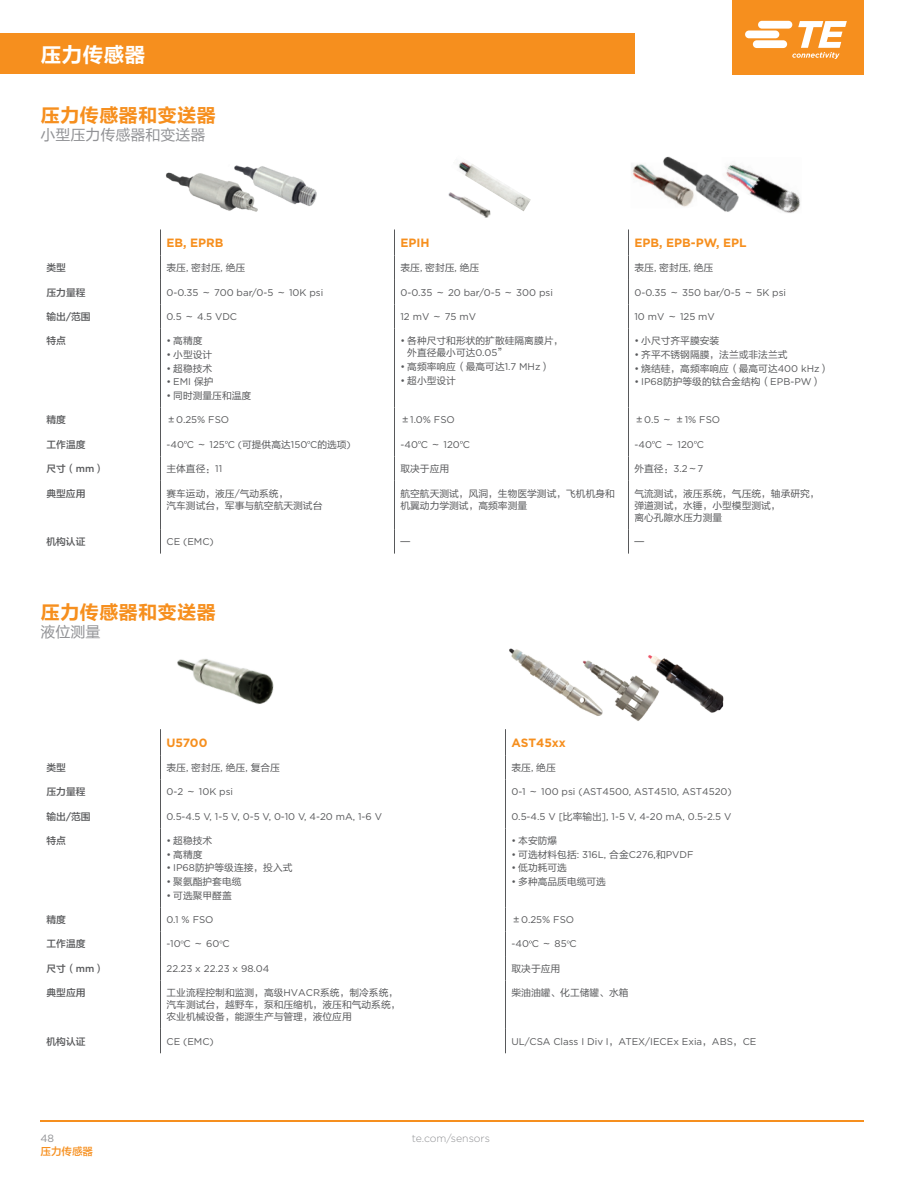
<style>
.page{position:relative;width:918px;height:1188px;background:#fff}
.page>*{position:absolute;margin:0;border:0;box-sizing:border-box;transform-origin:0 0}
.t1{font:21px "FZLTCHJW GB1 0";color:#fff}
.t2{font:19.5px "FZLTCHJW GB1 0";color:#f68f1e}
.t3{font:15px "FZLTHJW GB1 0";color:#919295}
.t4{font:700 12px "Gotham";color:#f68f1e}
.t5{font:300 10.5px "Gotham";color:#919295}
.t6{font:10.5px "FZLTZHJW GB1 0";color:#f68f1e}
.t7{font:10.5px "Gotham";color:#919295}
.t8{font:9.75px/12px "FZLTHJW GB1 0";color:#57585a}
.t9{font:9.75px "Gotham";color:#57585a}
.t10{font:9.75px "FZLTZHJW GB1 0";color:#57585a}
.s1{font-family:"Gotham"}
.s2{font-family:"FZLTHJW GB1 0"}
.s3{font-family:"Gotham";font-weight:500}
</style>
<div class="page">
<hr style="left:40px;top:1120px;width:824px;height:2px;background:#f68f1e">
<div style="left:0;top:34px;width:634px;height:40px;background:#f68f1e"></div>
<div style="left:732px;top:0;width:132px;height:74px;background:#f68f1e"></div>
<svg style="left:745px;top:21px;width:102px;height:38px"></svg>
<svg style="left:160px;top:229px;width:1px;height:100px"></svg>
<hr style="left:160px;top:329px;width:1px;height:79px;background:#57585a">
<svg style="left:160px;top:408px;width:1px;height:73px"></svg>
<hr style="left:160px;top:481px;width:1px;height:48px;background:#57585a">
<svg style="left:160px;top:529px;width:1px;height:25px"></svg>
<svg style="left:394px;top:229px;width:1px;height:100px"></svg>
<hr style="left:394px;top:329px;width:1px;height:79px;background:#57585a">
<svg style="left:394px;top:408px;width:1px;height:73px"></svg>
<hr style="left:394px;top:481px;width:1px;height:48px;background:#57585a">
<svg style="left:394px;top:529px;width:1px;height:25px"></svg>
<svg style="left:628px;top:229px;width:1px;height:100px"></svg>
<hr style="left:628px;top:329px;width:1px;height:79px;background:#57585a">
<svg style="left:628px;top:408px;width:1px;height:73px"></svg>
<hr style="left:628px;top:481px;width:1px;height:48px;background:#57585a">
<svg style="left:628px;top:529px;width:1px;height:25px"></svg>
<svg style="left:160px;top:729px;width:1px;height:99px"></svg>
<hr style="left:160px;top:828px;width:1px;height:79px;background:#57585a">
<svg style="left:160px;top:907px;width:1px;height:73px"></svg>
<hr style="left:160px;top:980px;width:1px;height:49px;background:#57585a">
<svg style="left:160px;top:1029px;width:1px;height:24px"></svg>
<svg style="left:505px;top:729px;width:1px;height:99px"></svg>
<hr style="left:505px;top:828px;width:1px;height:79px;background:#57585a">
<svg style="left:505px;top:907px;width:1px;height:73px"></svg>
<hr style="left:505px;top:980px;width:1px;height:49px;background:#57585a">
<svg style="left:505px;top:1029px;width:1px;height:24px"></svg>
<img style="left:491px;top:176px;width:40px;height:35px">
<img style="left:448px;top:162px;width:43px;height:56px">
<img style="left:260px;top:166px;width:57px;height:40px">
<img style="left:166px;top:165px;width:94px;height:47px">
<img style="left:631px;top:164px;width:27px;height:25px">
<img style="left:749px;top:171px;width:52px;height:42px">
<img style="left:658px;top:156px;width:91px;height:56px">
<img style="left:177px;top:659px;width:97px;height:45px">
<img style="left:509px;top:648px;width:71px;height:60px">
<img style="left:580px;top:660px;width:58px;height:61px">
<img style="left:638px;top:655px;width:86px;height:66px">
<h1 class="t1" style="left:40px;top:43px;width:106px">压力传感器</h1>
<h2 class="t2" style="left:40px;top:105px;width:177px">压力传感器和变送器</h2>
<h3 class="t3" style="left:40px;top:127px;width:166px">小型压力传感器和变送器</h3>
<p class="t4" style="left:166px;top:236px;width:59px">EB, EPRB</p>
<p class="t4" style="left:400px;top:236px;width:31px">EPIH</p>
<p class="t4" style="left:634px;top:236px;width:114px">EPB, EPB-PW, EPL</p>
<p class="t10" style="left:46px;top:263px;width:21px">类型</p>
<p class="t8" style="left:167px;top:262px;width:80px">表压<span class="s1">,</span> 密封压<span class="s1">,</span> 绝压</p>
<p class="t8" style="left:401px;top:262px;width:80px">表压<span class="s1">,</span> 密封压<span class="s1">,</span> 绝压</p>
<p class="t8" style="left:635px;top:262px;width:80px">表压<span class="s1">,</span> 密封压<span class="s1">,</span> 绝压</p>
<p class="t10" style="left:46px;top:287px;width:40px">压力量程</p>
<p class="t9" style="left:167px;top:287px;width:158px">0-0.35 <span class="s2">～</span> 700 bar/0-5 <span class="s2">～</span> 10K psi</p>
<p class="t9" style="left:401px;top:287px;width:154px">0-0.35 <span class="s2">～</span> 20 bar/0-5 <span class="s2">～</span> 300 psi</p>
<p class="t9" style="left:635px;top:287px;width:153px">0-0.35 <span class="s2">～</span> 350 bar/0-5 <span class="s2">～</span> 5K psi</p>
<p class="t10" style="left:46px;top:311px;width:46px">输出<span class="s3">/</span>范围</p>
<p class="t9" style="left:167px;top:311px;width:72px">0.5 <span class="s2">～</span> 4.5 VDC</p>
<p class="t9" style="left:401px;top:311px;width:77px">12 mV <span class="s2">～</span> 75 mV</p>
<p class="t9" style="left:635px;top:311px;width:82px">10 mV <span class="s2">～</span> 125 mV</p>
<p class="t10" style="left:46px;top:336px;width:21px">特点</p>
<p class="t8" style="left:167px;top:335px;width:37px"><span class="s1">•</span> 高精度</p>
<p class="t8" style="left:167px;top:349px;width:47px"><span class="s1">•</span> 小型设计</p>
<p class="t8" style="left:167px;top:363px;width:47px"><span class="s1">•</span> 超稳技术</p>
<p class="t9" style="left:167px;top:377px;width:49px">• EMI <span class="s2">保护</span></p>
<p class="t8" style="left:167px;top:390px;width:86px"><span class="s1">•</span> 同时测量压和温度</p>
<p class="t8" style="left:635px;top:335px;width:86px"><span class="s1">•</span> 小尺寸齐平膜安装</p>
<p class="t8" style="left:635px;top:349px;width:154px"><span class="s1">•</span> 齐平不锈钢隔膜，法兰或非法兰式</p>
<p class="t8" style="left:635px;top:363px;width:196px"><span class="s1">•</span> 烧结硅，高频率响应（最高可达<span class="s1">400 kHz</span>）</p>
<p class="t8" style="left:635px;top:376px;width:188px"><span class="s1">• IP68</span>防护等级的钛合金结构（<span class="s1">EPB-PW</span>）</p>
<p class="t8" style="left:407px;top:335px;width:157px;text-indent:-7px"><span class="s1">•</span> 各种尺寸和形状的扩散硅隔离膜片，外直径最小可达<span class="s1">0.05</span>”</p>
<p class="t8" style="left:401px;top:361px;width:151px"><span class="s1">•</span> 高频率响应（最高可达<span class="s1">1.7 MHz</span>）</p>
<p class="t8" style="left:401px;top:375px;width:57px"><span class="s1">•</span> 超小型设计</p>
<p class="t10" style="left:47px;top:415px;width:21px">精度</p>
<p class="t9" style="left:167px;top:415px;width:64px"><span class="s2">±</span>0.25% FSO</p>
<p class="t9" style="left:401px;top:415px;width:56px"><span class="s2">±</span>1.0% FSO</p>
<p class="t9" style="left:635px;top:415px;width:87px"><span class="s2">±</span>0.5 <span class="s2">～ ±</span>1% FSO</p>
<p class="t10" style="left:47px;top:439px;width:40px">工作温度</p>
<p class="t9" style="left:167px;top:439px;width:186px">-40 C <span class="s2">～</span> 125 C (<span class="s2">可提供高达</span>150 C<span class="s2">的选项</span>)</p>
<p class="t9" style="left:400px;top:439px;width:71px">-40 C <span class="s2">～</span> 120 C</p>
<p class="t9" style="left:634px;top:439px;width:71px">-40 C <span class="s2">～</span> 120 C</p>
<p class="t10" style="left:46px;top:463px;width:59px">尺寸（<span class="s3">mm</span>）</p>
<p class="t8" style="left:166px;top:463px;width:57px">主体直径：<span class="s1">11</span></p>
<p class="t8" style="left:400px;top:463px;width:50px">取决于应用</p>
<p class="t8" style="left:634px;top:463px;width:70px">外直径：<span class="s1">3.2</span>～<span class="s1">7</span></p>
<p class="t10" style="left:46px;top:488px;width:40px">典型应用</p>
<p class="t8" style="left:166px;top:487px;width:157px">赛车运动，液压<span class="s1">/</span>气动系统，<br>汽车测试台，军事与航空航天测试台</p>
<p class="t8" style="left:400px;top:487px;width:216px">航空航天测试，风洞，生物医学测试，飞机机身和机翼动力学测试，高频率测量</p>
<p class="t8" style="left:634px;top:487px;width:187px">气流测试，液压系统，气压统，轴承研究，弹道测试，水锤，小型模型测试，<br>离心孔隙水压力测量</p>
<p class="t10" style="left:46px;top:536px;width:40px">机构认证</p>
<p class="t9" style="left:166px;top:536px;width:49px">CE (EMC)</p>
<p class="t8" style="left:400px;top:536px;width:11px">—</p>
<p class="t8" style="left:634px;top:536px;width:11px">—</p>
<h2 class="t2" style="left:40px;top:602px;width:177px">压力传感器和变送器</h2>
<h3 class="t3" style="left:40px;top:624px;width:61px">液位测量</h3>
<p class="t4" style="left:166px;top:735px;width:42px">U5700</p>
<p class="t4" style="left:512px;top:735px;width:56px">AST45xx</p>
<p class="t10" style="left:46px;top:762px;width:21px">类型</p>
<p class="t8" style="left:167px;top:762px;width:115px">表压<span class="s1">,</span> 密封压<span class="s1">,</span> 绝压<span class="s1">,</span> 复合压</p>
<p class="t8" style="left:512px;top:762px;width:46px">表压<span class="s1">,</span> 绝压</p>
<p class="t10" style="left:47px;top:787px;width:40px">压力量程</p>
<p class="t9" style="left:167px;top:787px;width:68px">0-2 <span class="s2">～</span> 10K psi</p>
<p class="t9" style="left:512px;top:787px;width:222px">0-1 <span class="s2">～</span> 100 psi (AST4500, AST4510, AST4520)</p>
<p class="t10" style="left:47px;top:811px;width:46px">输出<span class="s3">/</span>范围</p>
<p class="t9" style="left:167px;top:811px;width:217px">0.5-4.5 V, 1-5 V, 0-5 V, 0-10 V, 4-20 mA, 1-6 V</p>
<p class="t9" style="left:512px;top:811px;width:221px">0.5-4.5 V [<span class="s2">比率输出</span>], 1-5 V, 4-20 mA, 0.5-2.5 V</p>
<p class="t10" style="left:47px;top:835px;width:21px">特点</p>
<p class="t8" style="left:167px;top:835px;width:47px"><span class="s1">•</span> 超稳技术</p>
<p class="t8" style="left:167px;top:849px;width:37px"><span class="s1">•</span> 高精度</p>
<p class="t8" style="left:167px;top:862px;width:128px"><span class="s1">• IP68</span>防护等级连接，投入式</p>
<p class="t8" style="left:167px;top:876px;width:76px"><span class="s1">•</span> 聚氨酯护套电缆</p>
<p class="t8" style="left:167px;top:889px;width:67px"><span class="s1">•</span> 可选聚甲醛盖</p>
<p class="t8" style="left:512px;top:835px;width:47px"><span class="s1">•</span> 本安防爆</p>
<p class="t9" style="left:512px;top:849px;width:184px">• <span class="s2">可选材料包括</span>: 316L, <span class="s2">合金</span>C276,<span class="s2">和</span>PVDF</p>
<p class="t8" style="left:512px;top:862px;width:57px"><span class="s1">•</span> 低功耗可选</p>
<p class="t8" style="left:512px;top:876px;width:96px"><span class="s1">•</span> 多种高品质电缆可选</p>
<p class="t10" style="left:47px;top:914px;width:21px">精度</p>
<p class="t9" style="left:167px;top:914px;width:49px">0.1 % FSO</p>
<p class="t9" style="left:512px;top:914px;width:64px"><span class="s2">±</span>0.25% FSO</p>
<p class="t10" style="left:47px;top:939px;width:41px">工作温度</p>
<p class="t9" style="left:167px;top:939px;width:65px">-10 C <span class="s2">～</span> 60 C</p>
<p class="t9" style="left:512px;top:939px;width:67px">-40 C <span class="s2">～</span> 85 C</p>
<p class="t10" style="left:47px;top:963px;width:59px">尺寸（<span class="s3">mm</span>）</p>
<p class="t9" style="left:167px;top:963px;width:104px">22.23 x 22.23 x 98.04</p>
<p class="t8" style="left:512px;top:963px;width:50px">取决于应用</p>
<p class="t10" style="left:47px;top:988px;width:40px">典型应用</p>
<p class="t8" style="left:167px;top:987px;width:235px">工业流程控制和监测，高级<span class="s1">HVACR</span>系统，制冷系统，汽车测试台，越野车，泵和压缩机，液压和气动系统，农业机械设备，能源生产与管理，液位应用</p>
<p class="t8" style="left:512px;top:987px;width:118px">柴油油罐、化工储罐、水箱</p>
<p class="t10" style="left:47px;top:1036px;width:40px">机构认证</p>
<p class="t9" style="left:167px;top:1036px;width:49px">CE (EMC)</p>
<p class="t9" style="left:512px;top:1036px;width:246px">UL/CSA Class I Div I<span class="s2">，</span>ATEX/IECEx Exia<span class="s2">，</span>ABS<span class="s2">，</span>CE</p>
<p class="t7" style="left:40px;top:1132px;width:15px">48</p>
<p class="t6" style="left:40px;top:1146px;width:54px">压力传感器</p>
<p class="t5" style="left:412px;top:1132px;width:80px">te.com/sensors</p>
</div>
